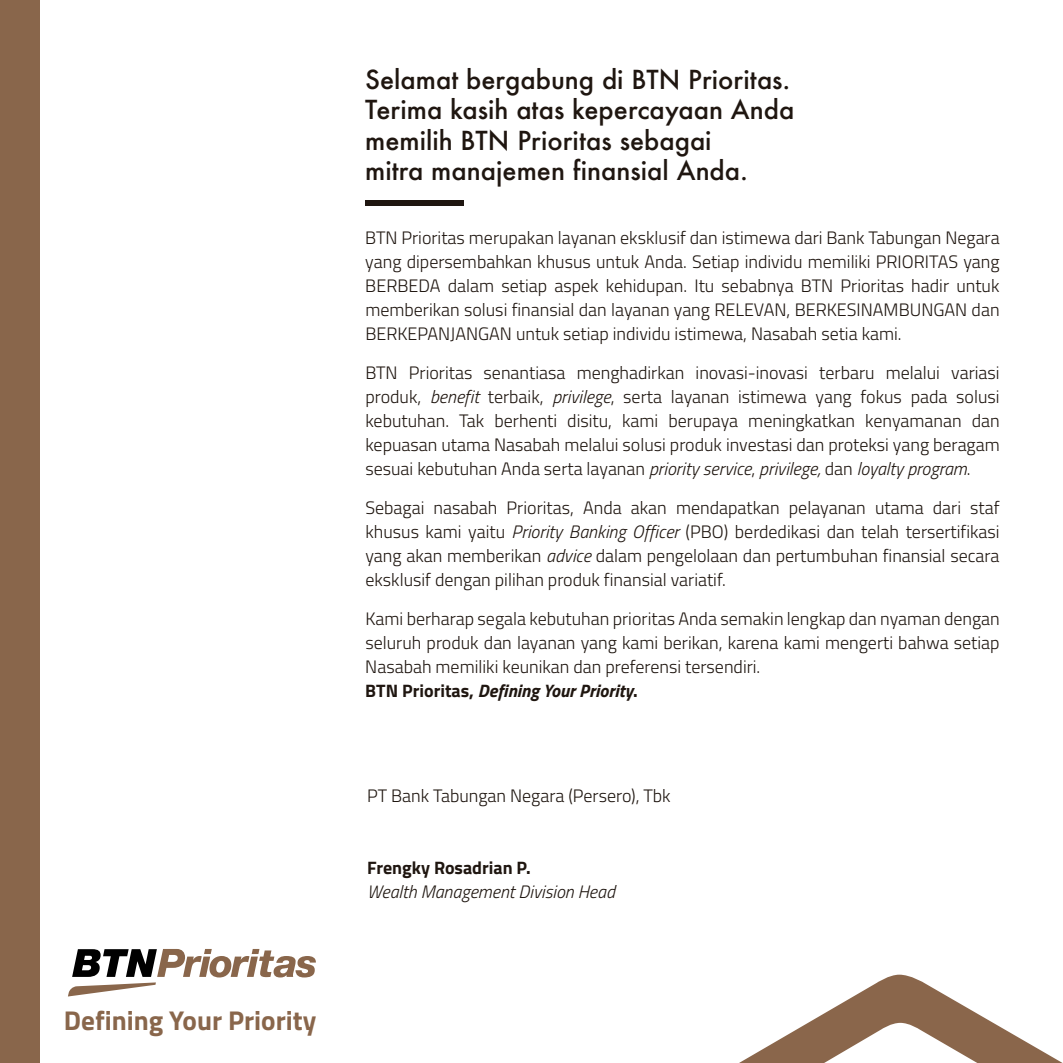
<style>
.page{position:relative;width:1063px;height:1063px;background:#fff}
.page>*{position:absolute;margin:0;border:0;box-sizing:border-box;transform-origin:0 0}
.t1{font:700 27.15px "Titillium Web";color:#89664b}
.t2{font:500 25.5px/30.6px "Futura";color:#1f1610}
.t3{font:300 18px/24px "Titillium Web";color:#1f1610;text-align:justify}
.t4{font:italic 300 18px "Titillium Web";color:#1f1610}
.t5{font:700 18px "Titillium Web";color:#1f1610}
.s1{font-style:italic}
.s2{font-weight:700}
.s3{font-weight:700;font-style:italic}
</style>
<div class="page">
<svg style="left:739px;top:975px;width:324px;height:88px"></svg>
<div style="left:0;top:0;width:40px;height:1063px;background:#89664b"></div>
<div style="left:365px;top:200px;width:99px;height:5px;background:#1f1610"></div>
<svg style="left:68px;top:949px;width:248px;height:48px"></svg>
<h1 class="t1" style="left:64px;top:1000px;width:254px">Defining Your Priority</h1>
<h2 class="t2" style="left:365px;top:63px;width:431px">Selamat bergabung di BTN Prioritas.<br>Terima kasih atas kepercayaan Anda memilih BTN Prioritas sebagai<br>mitra manajemen finansial Anda.</h2>
<p class="t3" style="left:365px;top:225px;width:636px">BTN Prioritas merupakan layanan eksklusif dan istimewa dari Bank Tabungan Negara yang dipersembahkan khusus untuk Anda. Setiap individu memiliki PRIORITAS yang BERBEDA dalam setiap aspek kehidupan. Itu sebabnya BTN Prioritas hadir untuk memberikan solusi finansial dan layanan yang RELEVAN, BERKESINAMBUNGAN dan BERKEPANJANGAN untuk setiap individu istimewa, Nasabah setia kami.</p>
<p class="t3" style="left:365px;top:360px;width:636px">BTN Prioritas senantiasa menghadirkan inovasi-inovasi terbaru melalui variasi produk, <span class="s1">benefit</span> terbaik, <span class="s1">privilege</span>, serta layanan istimewa yang fokus pada solusi kebutuhan. Tak berhenti disitu, kami berupaya meningkatkan kenyamanan dan kepuasan utama Nasabah melalui solusi produk investasi dan proteksi yang beragam sesuai kebutuhan Anda serta layanan <span class="s1">priority service</span>, <span class="s1">privilege,</span> dan <span class="s1">loyalty program</span>.</p>
<p class="t3" style="left:365px;top:495px;width:636px">Sebagai nasabah Prioritas, Anda akan mendapatkan pelayanan utama dari staf khusus kami yaitu <span class="s1">Priority Banking Officer</span> (PBO) berdedikasi dan telah tersertifikasi yang akan memberikan <span class="s1">advice</span> dalam pengelolaan dan pertumbuhan finansial secara eksklusif dengan pilihan produk finansial variatif.</p>
<p class="t3" style="left:365px;top:606px;width:636px;text-align:left">Kami berharap segala kebutuhan prioritas Anda semakin lengkap dan nyaman dengan seluruh produk dan layanan yang kami berikan, karena kami mengerti bahwa setiap Nasabah memiliki keunikan dan preferensi tersendiri.<br><span class="s2">BTN Prioritas,</span> <span class="s3">Defining Your Priority</span><span class="s2">.</span></p>
<p class="t3" style="left:367px;top:783px;width:305px">PT Bank Tabungan Negara (Persero), Tbk</p>
<p class="t5" style="left:367px;top:854px;width:165px">Frengky Rosadrian P.</p>
<p class="t4" style="left:367px;top:879px;width:249px">Wealth Management Division Head</p>
</div>
